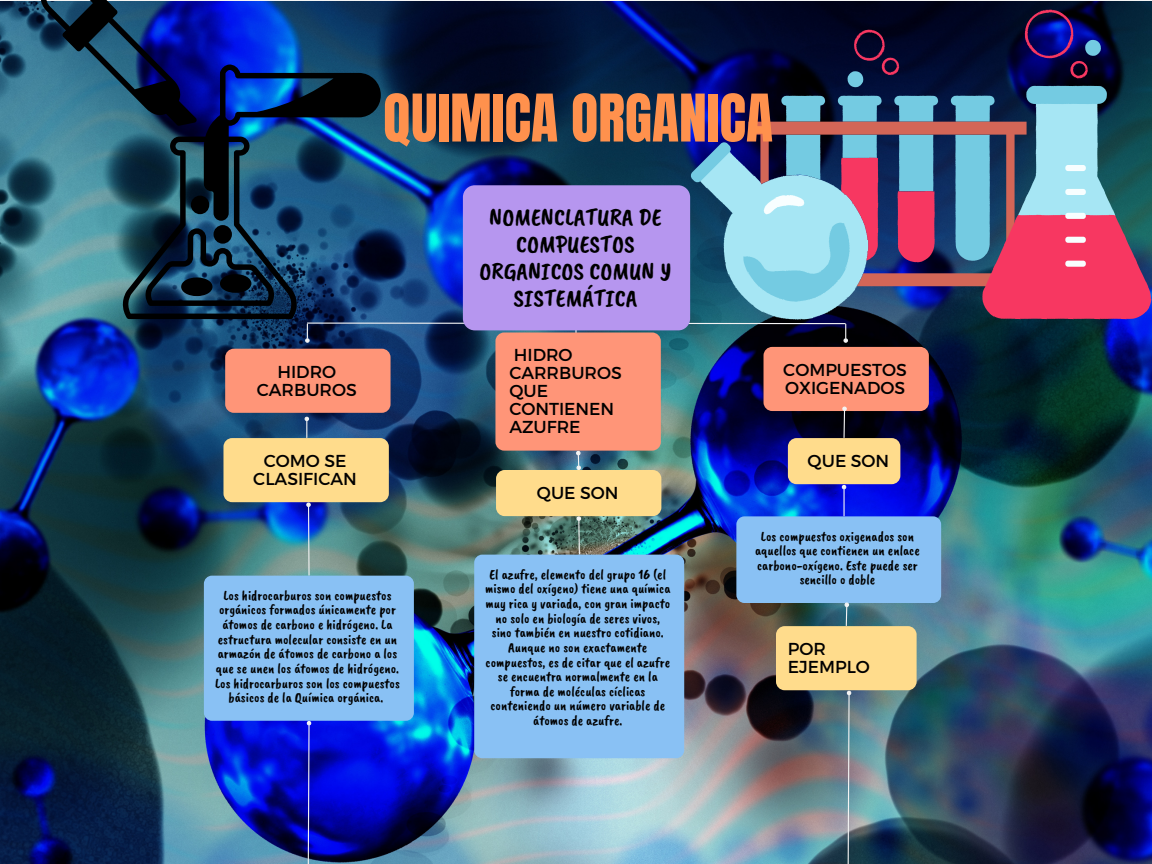
<style>
.page{position:relative;width:1152px;height:864px;background:#fff}
.page>*{position:absolute;margin:0;border:0;box-sizing:border-box;transform-origin:0 0}
.t1{font:55.8px "Anton";color:#ff914d}
.t2{font:24.6px/27px "Caveat Brush";color:#000;text-align:center}
.t3{font:17.25px/18px "Montserrat";color:#000}
.t4{font:14.25px/14.7px "Caveat Brush";color:#000;text-align:center}
</style>
<div class="page">
<img style="left:0;top:2px;width:1152px;height:862px">
<svg style="left:304px;top:322px;width:545px;height:22px;background:#1f3e5b"></svg>
<div style="left:225px;top:349px;width:166px;height:64px;background:#ff9578;border-radius:9px"></div>
<div style="left:764px;top:347px;width:165px;height:64px;background:#ff9578;border-radius:9px"></div>
<div style="left:496px;top:470px;width:165px;height:46px;background:#ffdc8c;border-radius:9px"></div>
<div style="left:495px;top:333px;width:166px;height:118px;background:#ff9578;border-radius:9px"></div>
<svg style="left:575px;top:450px;width:7px;height:20px"></svg>
<svg style="left:841px;top:406px;width:7px;height:32px"></svg>
<div style="left:223px;top:438px;width:166px;height:64px;background:#ffdc8c;border-radius:9px"></div>
<div style="left:788px;top:438px;width:112px;height:46px;background:#ffdc8c;border-radius:9px"></div>
<div style="left:204px;top:576px;width:210px;height:145px;background:#89c1f4;border-radius:8px"></div>
<div style="left:736px;top:516px;width:205px;height:87px;background:#89c1f4;border-radius:8px"></div>
<div style="left:463px;top:185px;width:227px;height:145px;background:#b696ef;border-radius:12px"></div>
<svg style="left:304px;top:416px;width:6px;height:22px"></svg>
<svg style="left:305px;top:502px;width:7px;height:74px"></svg>
<svg style="left:576px;top:516px;width:6px;height:39px"></svg>
<hr style="left:843px;top:489px;width:2px;height:27px;background:#f4f4f4">
<svg style="left:841px;top:484px;width:6px;height:6px"></svg>
<svg style="left:306px;top:720px;width:6px;height:144px"></svg>
<div style="left:776px;top:626px;width:141px;height:64px;background:#ffdc8c;border-radius:9px"></div>
<svg style="left:844px;top:602px;width:6px;height:24px"></svg>
<svg style="left:846px;top:690px;width:6px;height:174px"></svg>
<div style="left:474px;top:555px;width:210px;height:203px;background:#89c1f4;border-radius:8px"></div>
<svg style="left:39px;top:0;width:158px;height:126px;background:#204a78"></svg>
<svg style="left:122px;top:64px;width:259px;height:255px;background:#123b64"></svg>
<div style="left:191px;top:196px;width:18px;height:18px;background:#000;border-radius:50%"></div>
<div style="left:214px;top:225px;width:18px;height:19px;background:#000;border-radius:50%"></div>
<svg style="left:145px;top:228px;width:129px;height:78px;background:#12324b"></svg>
<div style="left:181px;top:277px;width:32px;height:19px;background:#000;border-radius:50%"></div>
<div style="left:220px;top:274px;width:31px;height:19px;background:#000;border-radius:50%"></div>
<svg style="left:698px;top:302px;width:417px;height:18px;background:#4f889b"></svg>
<svg style="left:690px;top:40px;width:151px;height:262px;background:#2a4b7e"></svg>
<svg style="left:748px;top:122px;width:93px;height:164px;background:#778fa2"></svg>
<svg style="left:841px;top:9px;width:311px;height:310px;background:#504767"></svg>
<svg style="left:763px;top:165px;width:323px;height:102px;background:#9187a5"></svg>
<h1 class="t1" style="left:383px;top:78px;width:391px">QUIMICA ORGANICA</h1>
<h2 class="t2" style="left:480px;top:203px;width:193px">NOMENCLATURA DE<br>COMPUESTOS<br>ORGANICOS COMUN Y<br>SISTEMÁTICA</h2>
<p class="t3" style="left:509px;top:345px;width:114px">HIDRO<br>CARRBUROS<br>QUE<br>CONTIENEN<br>AZUFRE</p>
<p class="t3" style="left:257px;top:362px;width:101px;text-align:center">HIDRO<br>CARBUROS</p>
<p class="t3" style="left:783px;top:360px;width:125px">COMPUESTOS<br>OXIGENADOS</p>
<p class="t3" style="left:253px;top:451px;width:105px;text-align:center">COMO SE<br>CLASIFICAN</p>
<p class="t3" style="left:808px;top:451px;width:83px">QUE SON</p>
<p class="t3" style="left:537px;top:483px;width:83px">QUE SON</p>
<p class="t4" style="left:215px;top:588px;width:186px">Los hidrocarburos son compuestos orgánicos formados únicamente por átomos de carbono e hidrógeno. La estructura molecular consiste en un armazón de átomos de carbono a los que se unen los átomos de hidrógeno.<br>Los hidrocarburos son los compuestos básicos de la Química orgánica.</p>
<p class="t4" style="left:485px;top:567px;width:187px">El azufre, elemento del grupo 16 (el mismo del oxígeno) tiene una química muy rica y variada, con gran impacto no solo en biología de seres vivos, sino también en nuestro cotidiano.<br>Aunque no son exactamente compuestos, es de citar que el azufre se encuentra normalmente en la forma de moléculas cíclicas conteniendo un número variable de átomos de azufre.</p>
<p class="t4" style="left:755px;top:528px;width:166px">Los compuestos oxigenados son aquellos que contienen un enlace carbono-oxígeno. Este puede ser sencillo o doble</p>
<p class="t3" style="left:788px;top:639px;width:84px">POR<br>EJEMPLO</p>
</div>
